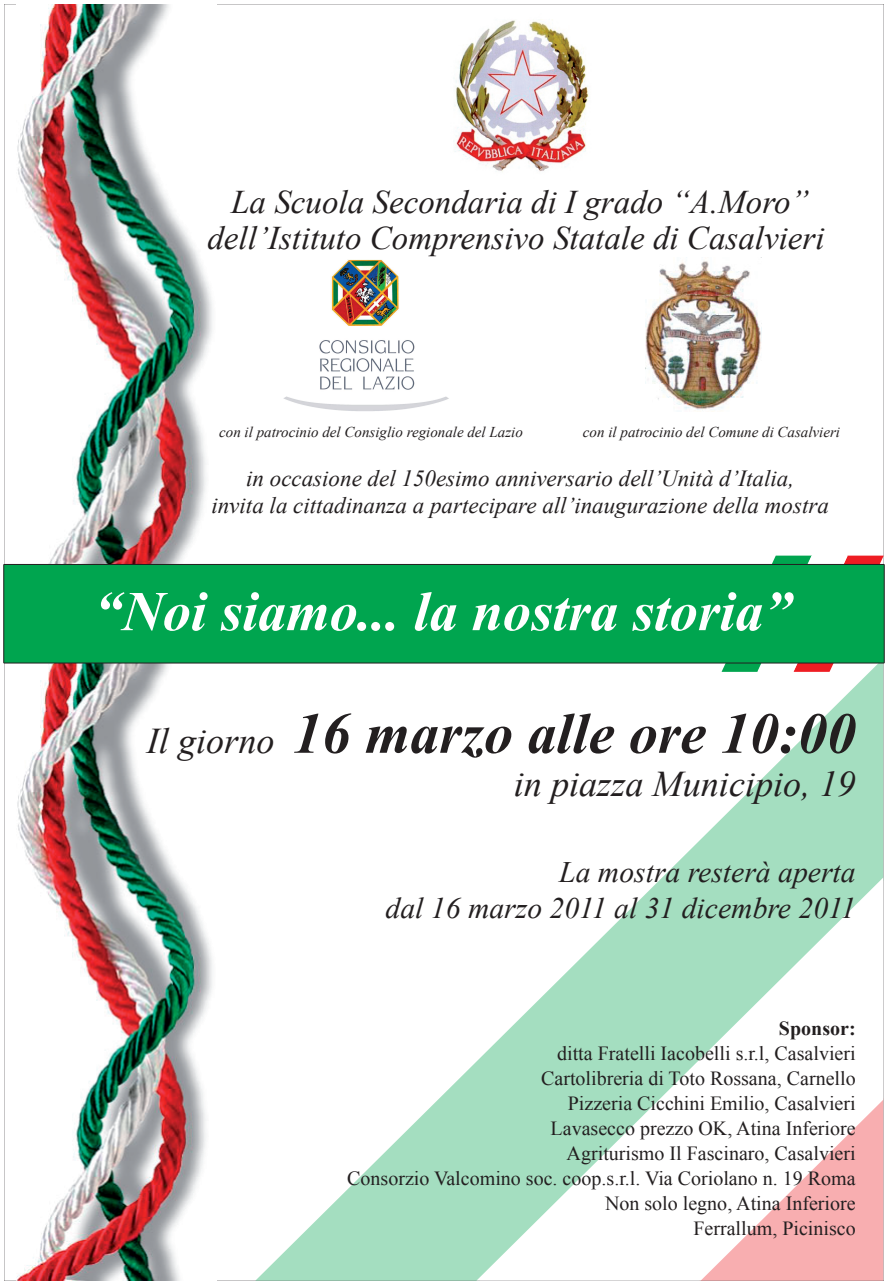
<style>
.page{position:relative;width:888px;height:1285px;background:#fff}
.page>*{position:absolute;margin:0;border:0;box-sizing:border-box;transform-origin:0 0}
.t1{font:italic 700 57.9px "Times New Roman";color:#231f20}
.t2{font:italic 700 56.1px "Times New Roman";color:#fff}
.t3{font:italic 36.2px "Times New Roman";color:#231f20}
.t4{font:italic 33px/35px "Times New Roman";color:#231f20;text-align:center}
.t5{font:italic 29.7px/35.6px "Times New Roman";color:#231f20;text-align:right}
.t6{font:italic 23px/27px "Times New Roman";color:#231f20;text-align:center}
.t7{font:20px/25px "Times New Roman";color:#231f20;text-align:right}
.t8{font:700 20px "Times New Roman";color:#231f20}
.t9{font:italic 15px "Times New Roman";color:#231f20}
.s1{font-weight:400;font-size:36.2px}
</style>
<div class="page">
<img style="left:283px;top:259px;width:166px;height:152px">
<img style="left:453px;top:19px;width:136px;height:153px">
<img style="left:17px;top:4px;width:195px;height:560px">
<img style="left:16px;top:663px;width:200px;height:617px">
<img style="left:645px;top:257px;width:116px;height:153px">
<svg style="left:255px;top:663px;width:628px;height:617px"></svg>
<svg style="left:476px;top:877px;width:407px;height:403px"></svg>
<svg style="left:721px;top:555px;width:162px;height:116px"></svg>
<div style="left:3px;top:564px;width:881px;height:99px;background:#00a54f"></div>
<h3 class="t4" style="left:207px;top:184px;width:618px">La Scuola Secondaria di I grado “A.Moro” dell’Istituto Comprensivo Statale di Casalvieri</h3>
<p class="t9" style="left:219px;top:421px;width:305px">con il patrocinio del Consiglio regionale del Lazio</p>
<p class="t9" style="left:583px;top:421px;width:258px">con il patrocinio del Comune di Casalvieri</p>
<p class="t6" style="left:211px;top:464px;width:618px">in occasione del 150esimo anniversario dell’Unità d’Italia,<br>invita la cittadinanza a partecipare all’inaugurazione della mostra</p>
<h2 class="t2" style="left:94px;top:572px;width:698px">“Noi siamo... la nostra storia”</h2>
<h1 class="t1" style="left:147px;top:692px;width:710px"><span class="s1">Il giorno</span> 16 marzo alle ore 10:00</h1>
<h3 class="t3" style="left:513px;top:759px;width:343px">in piazza Municipio, 19</h3>
<h3 class="t5" style="left:385px;top:853px;width:471px">La mostra resterà aperta<br>dal 16 marzo 2011 al 31 dicembre 2011</h3>
<p class="t8" style="left:778px;top:1014px;width:78px">Sponsor:</p>
<p class="t7" style="left:347px;top:1040px;width:510px">ditta Fratelli Iacobelli s.r.l, Casalvieri<br>Cartolibreria di Toto Rossana, Carnello<br>Pizzeria Cicchini Emilio, Casalvieri<br>Lavasecco prezzo OK, Atina Inferiore<br>Agriturismo Il Fascinaro, Casalvieri<br>Consorzio Valcomino soc. coop.s.r.l. Via Coriolano n. 19 Roma Non solo legno, Atina Inferiore<br>Ferrallum, Picinisco</p>
</div>
